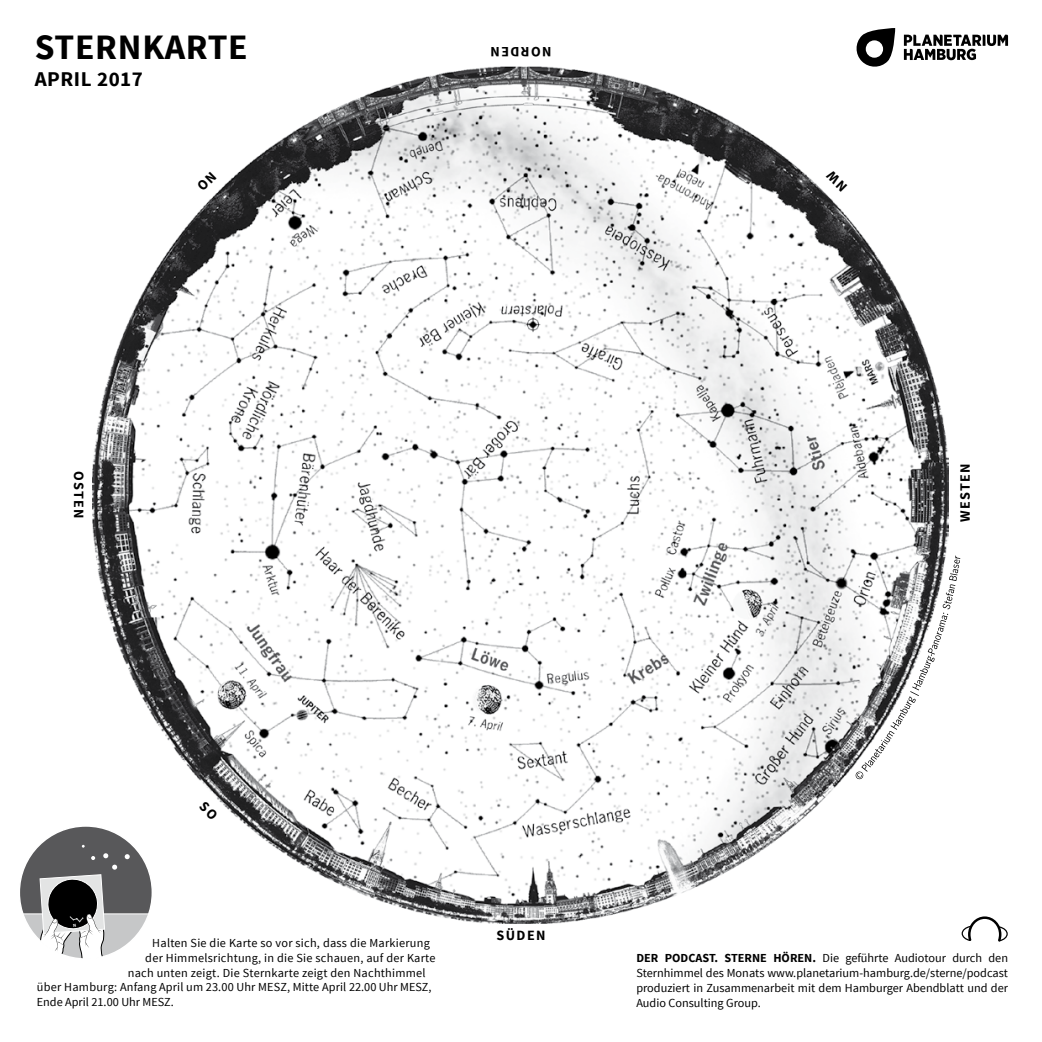
<style>
.page{position:relative;width:1042px;height:1042px;background:#fff}
.page>*{position:absolute;margin:0;border:0;box-sizing:border-box;transform-origin:0 0}
.t1{font:700 35.7px "Source Sans Pro";letter-spacing:.02em;color:#000}
.t2{font:700 21px "Source Sans Pro";letter-spacing:.025em;color:#000}
.t3{font:700 14.17px "Source Sans Pro";letter-spacing:.1em;color:#000}
.t4{font:12.25px/14.9px "Source Sans Pro";letter-spacing:.02em;color:#000;text-align:justify}
.t5{font:12.25px "Source Sans Pro";color:#000}
.s1{font-weight:700}
</style>
<div class="page">
<img style="left:92px;top:67px;width:857px;height:856px">
<svg style="left:855px;top:555px;width:105px;height:224px"></svg>
<div style="left:0;top:802px;width:175px;height:180px;background:#fff"></div>
<svg style="left:24px;top:914px;width:124px;height:41px;fill:#c6c7c8"></svg>
<svg style="left:21px;top:827px;width:130px;height:86px;fill:#58585a"></svg>
<svg style="left:91px;top:856px;width:4px;height:4px"></svg>
<svg style="left:125px;top:854px;width:5px;height:5px"></svg>
<svg style="left:112px;top:864px;width:5px;height:5px"></svg>
<svg style="left:103px;top:853px;width:5px;height:5px"></svg>
<svg style="left:961px;top:916px;width:47px;height:26px"></svg>
<svg style="left:856px;top:28px;width:39px;height:39px"></svg>
<svg style="left:904px;top:35px;width:104px;height:25px"></svg>
<svg style="left:29px;top:874px;width:77px;height:85px"></svg>
<svg style="left:197px;top:171px;width:20px;height:20px"></svg>
<svg style="left:199px;top:801px;width:19px;height:19px"></svg>
<svg style="left:826px;top:170px;width:21px;height:22px"></svg>
<h1 class="t1" style="left:35px;top:24px;width:214px">STERNKARTE</h1>
<h2 class="t2" style="left:35px;top:66px;width:110px">APRIL 2017</h2>
<p class="t3" style="left:551px;top:61px;width:63px;rotate:-180deg">NORDEN</p>
<p class="t3" style="left:88px;top:471px;width:49px;rotate:90deg">OSTEN</p>
<p class="t3" style="left:956px;top:522px;width:59px;rotate:-90deg">WESTEN</p>
<p class="t4" style="left:152px;top:935px;width:279px">Halten Sie die Karte so vor sich, dass die Markierung</p>
<p class="t4" style="left:145px;top:950px;width:292px">der Himmelsrichtung, in die Sie schauen, auf der Karte</p>
<p class="t4" style="left:128px;top:965px;width:299px">nach unten zeigt. Die Sternkarte zeigt den Nachthimmel</p>
<p class="t4" style="left:37px;top:980px;width:396px">über Hamburg: Anfang April um 23.00 Uhr MESZ, Mitte April 22.00 Uhr MESZ,</p>
<p class="t5" style="left:37px;top:994px;width:139px">Ende April 21.00 Uhr MESZ.</p>
<p class="t3" style="left:496px;top:926px;width:51px">SÜDEN</p>
<p class="t4" style="left:636px;top:950px;width:373px"><span class="s1">DER PODCAST. STERNE HÖREN.</span> Die geführte Audiotour durch den Sternhimmel des Monats www.planetarium-hamburg.de/sterne/podcast produziert in Zusammenarbeit mit dem Hamburger Abendblatt und der Audio Consulting Group.</p>
</div>
